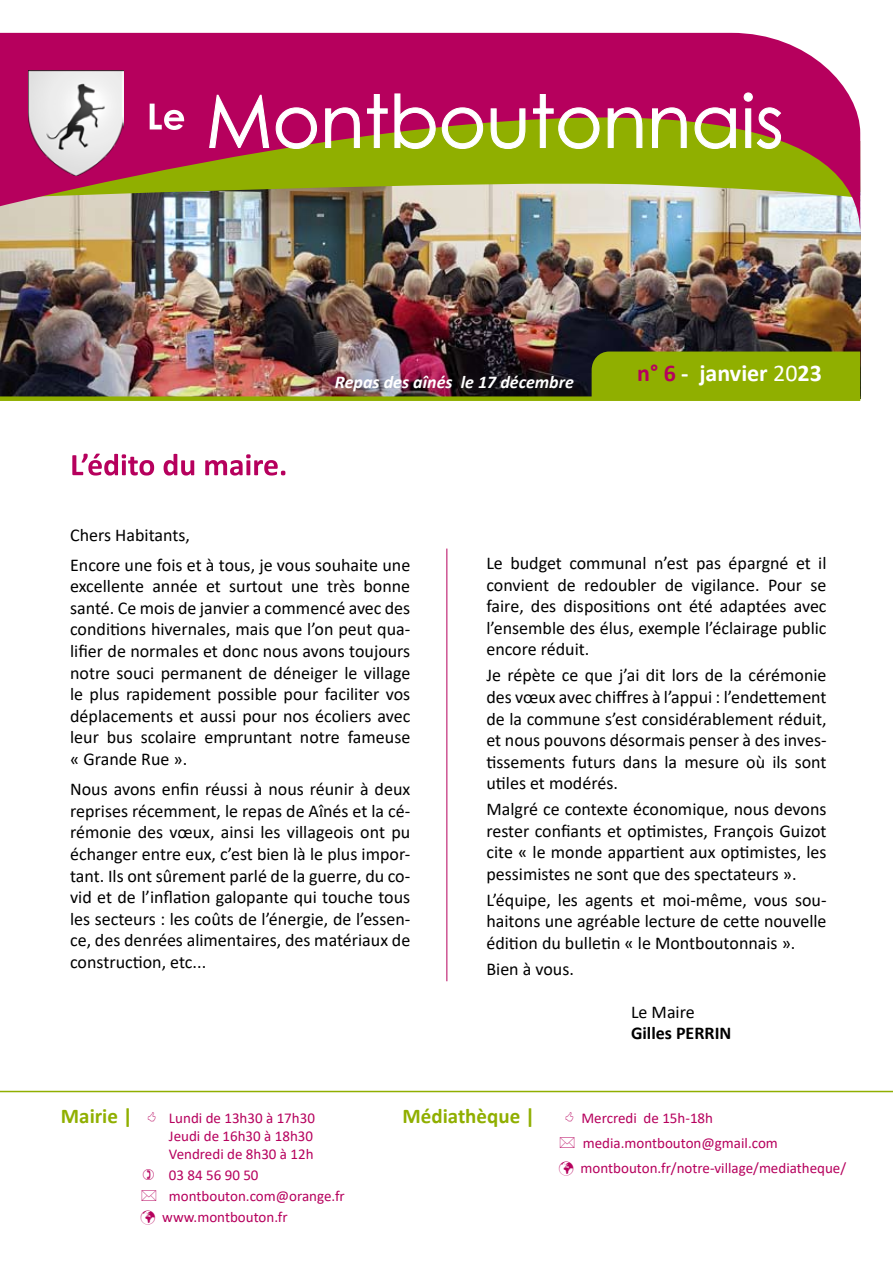
<style>
.page{position:relative;width:893px;height:1263px;background:#fff}
.page>*{position:absolute;margin:0;border:0;box-sizing:border-box;transform-origin:0 0}
.t1{font:700 24px "Calibri";color:#fff}
.t2{font:700 21px "Calibri";color:#90af00}
.t3{font:18px/21.6px "Calibri";color:#000;text-align:justify}
.t4{font:italic 700 18px "Calibri";color:#fff}
.t5{font:700 18px "Calibri";color:#000}
.t6{font:15px/18px "Calibri";color:#b6005d}
.s1{color:#b6005d}
.s2{font-weight:400}
</style>
<div class="page">
<img style="left:0;top:235px;width:860px;height:161px">
<svg style="left:0;top:32px;width:860px;height:203px;background:#af5e67"></svg>
<div style="left:0;top:396px;width:860px;height:5px;background:#90af00"></div>
<div style="left:592px;top:351px;width:268px;height:45px;background:#90af00"></div>
<svg style="left:651px;top:92px;width:131px;height:58px"></svg>
<svg style="left:208px;top:93px;width:435px;height:57px"></svg>
<svg style="left:150px;top:104px;width:34px;height:26px"></svg>
<hr style="left:0;top:1091px;width:893px;height:1px;background:#90af00">
<hr style="left:446px;top:549px;width:1px;height:432px;background:#b6005d">
<img style="left:28px;top:70px;width:96px;height:105px">
<svg style="left:72px;top:454px;width:213px;height:21px"></svg>
<p class="t4" style="left:335px;top:369px;width:241px">Repas des aînés le 17 décembre</p>
<h1 class="t1" style="left:637px;top:356px;width:186px"><span class="s1">n° 6</span> - janvier <span class="s2">20</span>23</h1>
<p class="t3" style="left:70px;top:519px;width:342px;line-height:30.2px">Chers Habitants,<br>Encore une fois et à tous, je vous souhaite une</p>
<p class="t3" style="left:70px;top:575px;width:342px">excellente année et surtout une très bonne santé. Ce mois de janvier a commencé avec des conditions hivernales, mais que l’on peut qua&shy;lifier de normales et donc nous avons toujours notre souci permanent de déneiger le village le plus rapidement possible pour faciliter vos déplacements et aussi pour nos écoliers avec leur bus scolaire empruntant notre fameuse « Grande Rue ».</p>
<p class="t3" style="left:70px;top:778px;width:342px">Nous avons enfin réussi à nous réunir à deux reprises récemment, le repas de Aînés et la cé&shy;rémonie des vœux, ainsi les villageois ont pu échanger entre eux, c’est bien là le plus impor&shy;tant. Ils ont sûrement parlé de la guerre, du co&shy;vid et de l’inflation galopante qui touche tous les secteurs : les coûts de l’énergie, de l’essen&shy;ce, des denrées alimentaires, des matériaux de construction, etc...</p>
<p class="t3" style="left:486px;top:552px;width:342px">Le budget communal n’est pas épargné et il convient de redoubler de vigilance. Pour se faire, des dispositions ont été adaptées avec l’ensemble des élus, exemple l’éclairage public encore réduit.</p>
<p class="t3" style="left:486px;top:664px;width:342px">Je répète ce que j’ai dit lors de la cérémonie des vœux avec chiffres à l’appui : l’endettement de la commune s’est considérablement réduit, et nous pouvons désormais penser à des inves&shy;tissements futurs dans la mesure où ils sont utiles et modérés.</p>
<p class="t3" style="left:486px;top:798px;width:342px">Malgré ce contexte économique, nous devons rester confiants et optimistes, François Guizot cite « le monde appartient aux optimistes, les pessimistes ne sont que des spectateurs ».</p>
<p class="t3" style="left:486px;top:888px;width:342px">L’équipe, les agents et moi-même, vous sou&shy;haitons une agréable lecture de cette nouvelle édition du bulletin « le Montboutonnais ».</p>
<p class="t3" style="left:486px;top:958px;width:89px">Bien à vous.</p>
<p class="t3" style="left:631px;top:1000px;width:65px">Le Maire</p>
<p class="t5" style="left:631px;top:1021px;width:102px">Gilles PERRIN</p>
<p class="t2" style="left:61px;top:1101px;width:73px">Mairie |</p>
<p class="t6" style="left:169px;top:1108px;width:148px">Lundi de 13h30 à 17h30<br>Jeudi de 16h30 à 18h30<br>Vendredi de 8h30 à 12h</p>
<p class="t6" style="left:169px;top:1164px;width:177px;line-height:21px">03 84 56 90 50 montbouton.com@orange.fr</p>
<p class="t6" style="left:140px;top:1207px;width:149px">✓ www.montbouton.fr</p>
<p class="t2" style="left:402px;top:1101px;width:134px">Médiathèque |</p>
<p class="t6" style="left:581px;top:1105px;width:198px;line-height:25.2px">Mercredi de 15h-18h media.montbouton@gmail.com</p>
<p class="t6" style="left:559px;top:1159px;width:289px">✓ montbouton.fr/notre-village/mediatheque/</p>
</div>
